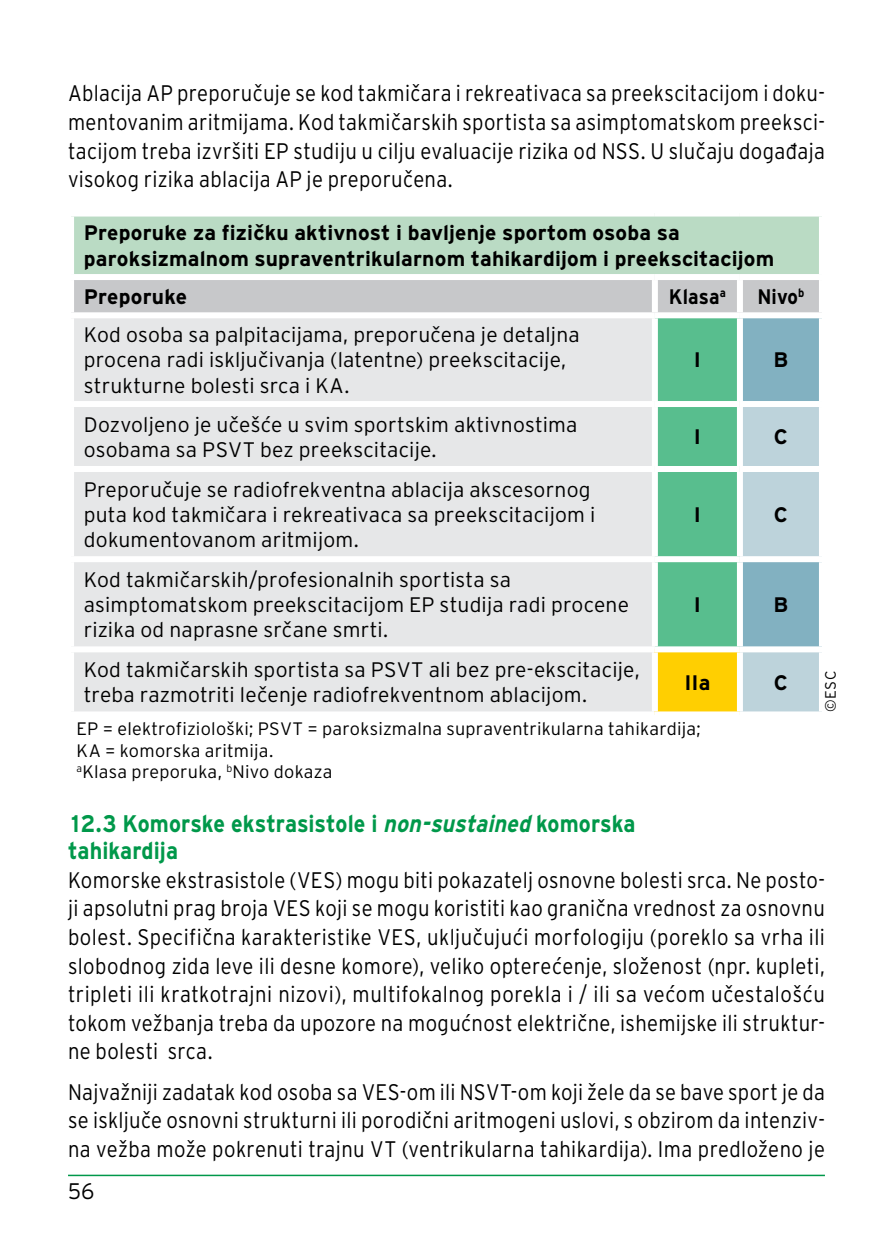
<style>
.page{position:relative;width:893px;height:1259px;background:#fff}
.page>*{position:absolute;margin:0;border:0;box-sizing:border-box;transform-origin:0 0}
.t1{font:700 24px/27px "Interstate STD";color:#00984a;scale:.9 1}
.t2{font:300 22.5px/28.5px "Interstate STD";letter-spacing:.015em;color:#000;text-align:justify;scale:.9 1}
.t3{font:300 22.5px "Interstate STD";letter-spacing:.015em;color:#000;scale:.95 1}
.t4{font:300 21px/25.2px "Interstate STD";letter-spacing:.01em;color:#000}
.t5{font:700 21px/25.2px "Interstate STD";letter-spacing:.01em;color:#000}
.t6{font:700 21px "Interstate STD";letter-spacing:.01em;color:#000;scale:.9 1}
.t7{font:300 18px/21.6px "Interstate STD";letter-spacing:.015em;color:#000}
.t8{font:300 15px "Interstate STD";color:#000}
.s1{font-style:italic}
</style>
<div class="page">
<hr style="left:68px;top:1174px;width:757px;height:2px;background:#00984a">
<div style="left:71px;top:213px;width:751px;height:64px;background:#badbc4"></div>
<svg style="left:74px;top:280px;width:745px;height:431px;background:#d1dddb"></svg>
<div style="left:655px;top:649px;width:85px;height:65px;background:#ffcf01"></div>
<div style="left:819px;top:216px;width:6px;height:58px;background:#fff"></div>
<div style="left:68px;top:210px;width:587px;height:6px;background:#fff"></div>
<div style="left:68px;top:216px;width:6px;height:58px;background:#fff"></div>
<div style="left:655px;top:210px;width:85px;height:6px;background:#fff"></div>
<div style="left:740px;top:210px;width:85px;height:6px;background:#fff"></div>
<div style="left:68px;top:274px;width:587px;height:6px;background:#fff"></div>
<div style="left:655px;top:274px;width:85px;height:6px;background:#fff"></div>
<div style="left:652px;top:280px;width:6px;height:32px;background:#fff"></div>
<div style="left:740px;top:274px;width:85px;height:6px;background:#fff"></div>
<div style="left:737px;top:280px;width:6px;height:32px;background:#fff"></div>
<div style="left:68px;top:312px;width:587px;height:6px;background:#fff"></div>
<div style="left:655px;top:312px;width:85px;height:6px;background:#fff"></div>
<div style="left:652px;top:318px;width:6px;height:83px;background:#fff"></div>
<div style="left:740px;top:312px;width:85px;height:6px;background:#fff"></div>
<div style="left:737px;top:318px;width:6px;height:83px;background:#fff"></div>
<div style="left:68px;top:401px;width:587px;height:6px;background:#fff"></div>
<div style="left:655px;top:401px;width:85px;height:6px;background:#fff"></div>
<div style="left:652px;top:407px;width:6px;height:59px;background:#fff"></div>
<div style="left:740px;top:401px;width:85px;height:6px;background:#fff"></div>
<div style="left:737px;top:407px;width:6px;height:59px;background:#fff"></div>
<div style="left:68px;top:466px;width:587px;height:6px;background:#fff"></div>
<div style="left:655px;top:466px;width:85px;height:6px;background:#fff"></div>
<div style="left:652px;top:472px;width:6px;height:84px;background:#fff"></div>
<div style="left:740px;top:466px;width:85px;height:6px;background:#fff"></div>
<div style="left:737px;top:472px;width:6px;height:84px;background:#fff"></div>
<div style="left:68px;top:556px;width:587px;height:6px;background:#fff"></div>
<div style="left:655px;top:556px;width:85px;height:6px;background:#fff"></div>
<div style="left:652px;top:562px;width:6px;height:84px;background:#fff"></div>
<div style="left:740px;top:556px;width:85px;height:6px;background:#fff"></div>
<div style="left:737px;top:562px;width:6px;height:84px;background:#fff"></div>
<div style="left:68px;top:646px;width:587px;height:6px;background:#fff"></div>
<div style="left:655px;top:646px;width:85px;height:6px;background:#fff"></div>
<div style="left:652px;top:652px;width:6px;height:59px;background:#fff"></div>
<div style="left:740px;top:646px;width:85px;height:6px;background:#fff"></div>
<div style="left:737px;top:652px;width:6px;height:59px;background:#fff"></div>
<div style="left:655px;top:711px;width:85px;height:6px;background:#fff"></div>
<p class="t2" style="left:68px;top:79px;width:843px">Ablacija AP preporučuje se kod takmičara i rekreativaca sa preekscitacijom i doku&shy;mentovanim aritmijama. Kod takmičarskih sportista sa asimptomatskom preeksci&shy;tacijom treba izvršiti EP studiju u cilju evaluacije rizika od NSS. U slučaju događaja visokog rizika ablacija AP je preporučena.</p>
<p class="t5" style="left:84px;top:220px;width:692px">Preporuke za fizičku aktivnost i bavljenje sportom osoba sa paroksizmalnom supraventrikularnom tahikardijom i preekscitacijom</p>
<p class="t5" style="left:84px;top:284px;width:105px">Preporuke</p>
<p class="t6" style="left:669px;top:285px;width:65px">Klasa<sup>a</sup></p>
<p class="t6" style="left:757px;top:285px;width:54px">Nivo<sup>b</sup></p>
<p class="t4" style="left:84px;top:322px;width:497px">Kod osoba sa palpitacijama, preporučena je detaljna procena radi isključivanja (latentne) preekscitacije, strukturne bolesti srca i KA.</p>
<p class="t5" style="left:694px;top:347px;width:9px">I</p>
<p class="t5" style="left:773px;top:347px;width:16px">B</p>
<p class="t4" style="left:84px;top:411px;width:495px">Dozvoljeno je učešće u svim sportskim aktivnostima osobama sa PSVT bez preekscitacije.</p>
<p class="t4" style="left:84px;top:476px;width:513px">Preporučuje se radiofrekventna ablacija akscesornog puta kod takmičara i rekreativaca sa preekscitacijom i dokumentovanom aritmijom.</p>
<p class="t4" style="left:84px;top:566px;width:547px">Kod takmičarskih/profesionalnih sportista sa asimptomatskom preekscitacijom EP studija radi procene rizika od naprasne srčane smrti.</p>
<p class="t5" style="left:694px;top:424px;width:9px">I</p>
<p class="t5" style="left:774px;top:424px;width:16px">C</p>
<p class="t5" style="left:694px;top:501px;width:9px">I</p>
<p class="t5" style="left:774px;top:501px;width:16px">C</p>
<p class="t5" style="left:694px;top:592px;width:9px">I</p>
<p class="t5" style="left:773px;top:592px;width:16px">B</p>
<p class="t4" style="left:84px;top:657px;width:557px">Kod takmičarskih sportista sa PSVT ali bez pre-ekscitacije, treba razmotriti lečenje radiofrekventnom ablacijom.</p>
<p class="t5" style="left:684px;top:669px;width:27px">IIa</p>
<p class="t5" style="left:774px;top:669px;width:16px">C</p>
<p class="t8" style="left:822px;top:712px;width:42px;rotate:-90deg">©ESC</p>
<p class="t7" style="left:77px;top:718px;width:626px">EP = elektrofiziološki; PSVT = paroksizmalna supraventrikularna tahikardija;<br>KA = komorska aritmija.<br><sup>a</sup>Klasa preporuka, <sup>b</sup>Nivo dokaza</p>
<p class="t1" style="left:68px;top:810px;width:632px">12.3 Komorske ekstrasistole i <span class="s1">non-sustained</span> komorska tahikardija</p>
<p class="t2" style="left:68px;top:865px;width:842px">Komorske ekstrasistole (VES) mogu biti pokazatelj osnovne bolesti srca. Ne posto&shy;ji apsolutni prag broja VES koji se mogu koristiti kao granična vrednost za osnovnu bolest. Specifična karakteristike VES, uključujući morfologiju (poreklo sa vrha ili slobodnog zida leve ili desne komore), veliko opterećenje, složenost (npr. kupleti, tripleti ili kratkotrajni nizovi), multifokalnog porekla i / ili sa većom učestalošću tokom vežbanja treba da upozore na mogućnost električne, ishemijske ili struktur&shy;ne bolesti srca.</p>
<p class="t2" style="left:68px;top:1077px;width:842px">Najvažniji zadatak kod osoba sa VES-om ili NSVT-om koji žele da se bave sport je da se isključe osnovni strukturni ili porodični aritmogeni uslovi, s obzirom da intenziv&shy;na vežba može pokrenuti trajnu VT (ventrikularna tahikardija). Ima predloženo je</p>
<p class="t3" style="left:68px;top:1178px;width:29px">56</p>
</div>
